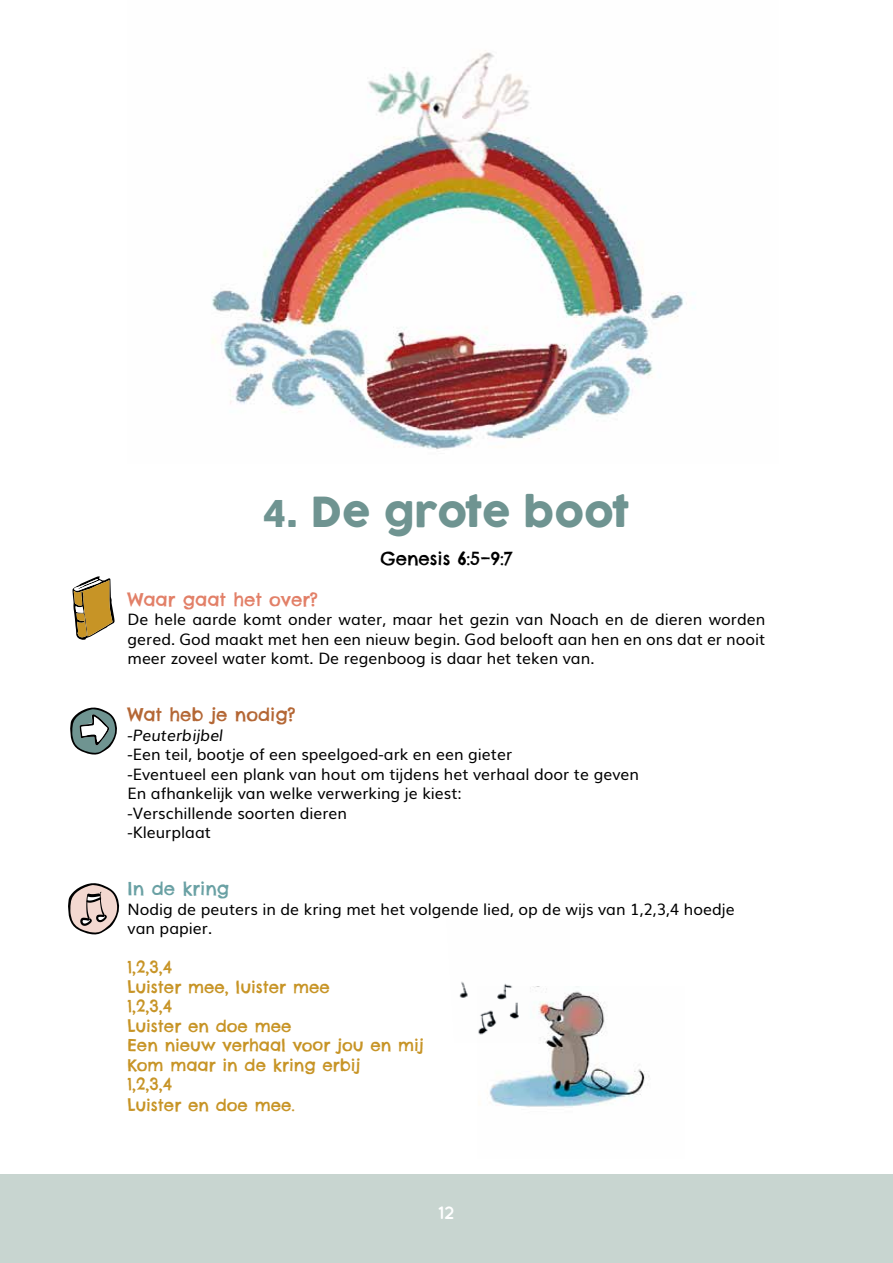
<style>
.page{position:relative;width:893px;height:1263px;background:#fff}
.page>*{position:absolute;margin:0;border:0;box-sizing:border-box;transform-origin:0 0}
.t1{font:40.5px "Cocogoose";letter-spacing:-.005em;color:#6f9491}
.t2{font:18px "Chelsea Market Pro";color:#e28068}
.t3{font:18px "Chelsea Market Pro";color:#b46735}
.t4{font:18px "Chelsea Market Pro";color:#000}
.t5{font:18px "Chelsea Market Pro";color:#6aa1a4}
.t6{font:700 18px "Quicksand";color:#fff}
.t7{font:16.5px/19.5px "Chelsea Market Pro";color:#c79426}
.t8{font:15.75px/19.5px "Muli";color:#000}
.t9{font:italic 15.75px "Muli";color:#000}
.s1{font-family:"Almaq Refined"}
</style>
<div class="page">
<div style="left:0;top:1174px;width:893px;height:89px;background:#c8d5d0"></div>
<img style="left:489px;top:986px;width:160px;height:121px">
<img style="left:459px;top:981px;width:111px;height:61px">
<svg style="left:68px;top:883px;width:52px;height:52px"></svg>
<svg style="left:70px;top:707px;width:47px;height:48px"></svg>
<svg style="left:73px;top:576px;width:42px;height:64px"></svg>
<img style="left:212px;top:50px;width:483px;height:399px">
<h1 class="t1" style="left:263px;top:484px;width:368px"><span class="s1">4</span>. De grote boot</h1>
<p class="t4" style="left:380px;top:547px;width:134px">Genesis 6:5–9:7</p>
<p class="t2" style="left:128px;top:588px;width:192px">Waar gaat het over?</p>
<p class="t8" style="left:128px;top:609px;width:639px;text-align:justify">De hele aarde komt onder water, maar het gezin van Noach en de dieren worden gered. God maakt met hen een nieuw begin. God belooft aan hen en ons dat er nooit meer zoveel water komt. De regenboog is daar het teken van.</p>
<p class="t3" style="left:128px;top:703px;width:169px">Wat heb je nodig?</p>
<p class="t9" style="left:128px;top:722px;width:97px">-Peuterbijbel</p>
<p class="t8" style="left:128px;top:744px;width:513px">-Een teil, bootje of een speelgoed-ark en een gieter<br>-Eventueel een plank van hout om tijdens het verhaal door te geven En afhankelijk van welke verwerking je kiest:<br>-Verschillende soorten dieren<br>-Kleurplaat</p>
<p class="t5" style="left:128px;top:877px;width:103px">In de kring</p>
<p class="t8" style="left:128px;top:898px;width:609px">Nodig de peuters in de kring met het volgende lied, op de wijs van 1,2,3,4 hoedje van papier.</p>
<p class="t7" style="left:128px;top:958px;width:298px">1,2,3,4<br>Luister mee, luister mee<br>1,2,3,4<br>Luister en doe mee<br>Een nieuw verhaal voor jou en mij<br>Kom maar in de kring erbij<br>1,2,3,4</p>
<p class="t7" style="left:128px;top:1096px;width:169px">Luister en doe mee.</p>
<p class="t6" style="left:438px;top:1202px;width:18px">12</p>
</div>
